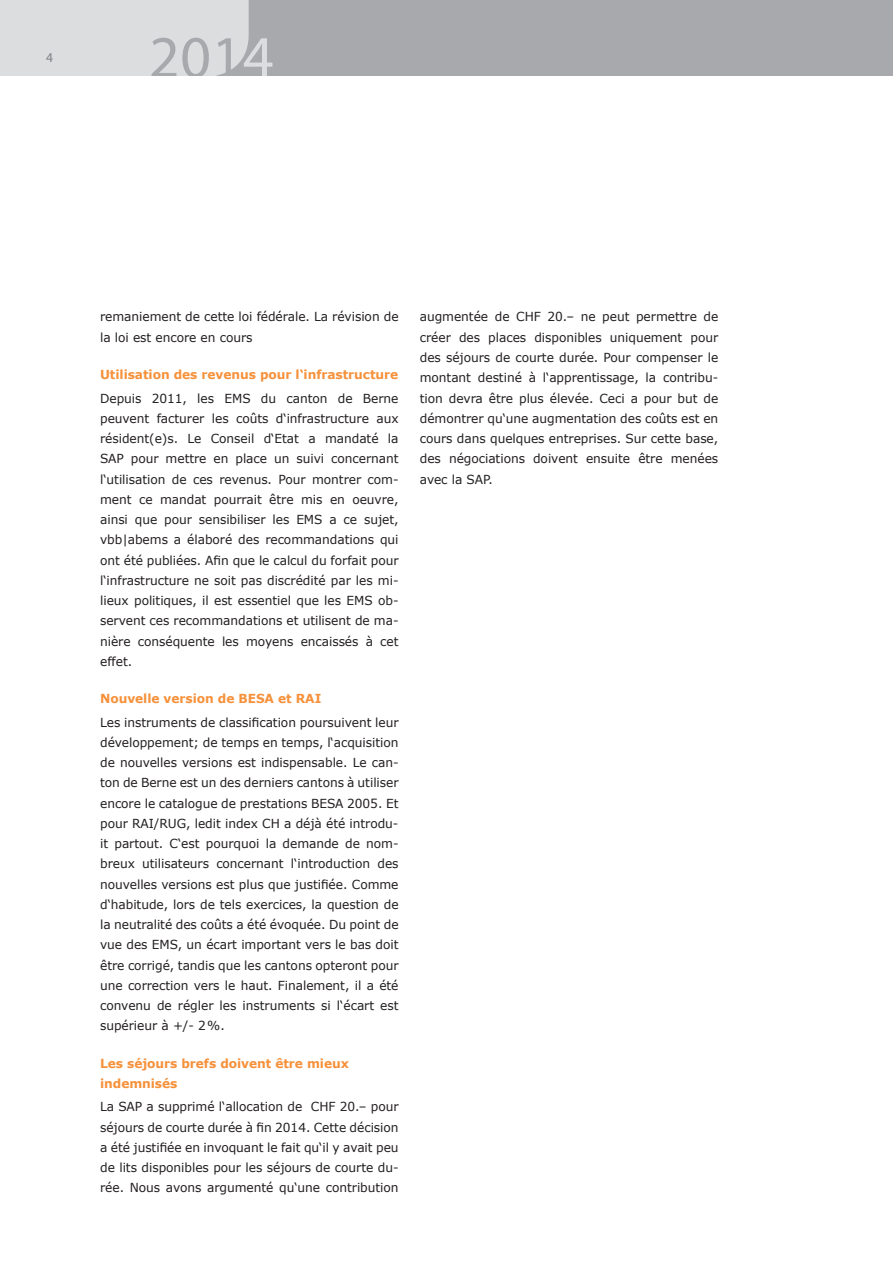
<style>
.page{position:relative;width:893px;height:1263px;background:#fff}
.page>*{position:absolute;margin:0;border:0;box-sizing:border-box;transform-origin:0 0}
.t1{font:60px "Myriad Pro";color:#a8a9ad}
.t2{font:13.5px "Myriad Pro";color:#808285}
.t3{font:12.45px/20.2px "Verdana";letter-spacing:-.005em;color:#231f20;text-align:justify}
.t4{font:700 12.45px/20.2px "Verdana";letter-spacing:-.005em;color:#f6913b}
.s1{color:#dcdddf}
</style>
<div class="page">
<div style="left:249px;top:0;width:644px;height:76px;background:#a8a9ad"></div>
<div style="left:0;top:0;width:249px;height:76px;background:#dcdddf"></div>
<p class="t2" style="left:46px;top:49px;width:8px">4</p>
<h1 class="t1" style="left:149px;top:20px;width:126px">201<span class="s1">4</span></h1>
<p class="t3" style="left:100px;top:307px;width:300px">remaniement de cette loi fédérale. La révision de la loi est encore en cours</p>
<p class="t4" style="left:100px;top:364px;width:300px">Utilisation des revenus pour l‘infrastructure</p>
<p class="t3" style="left:100px;top:388px;width:300px">Depuis 2011, les EMS du canton de Berne peuvent facturer les coûts d‘infrastructure aux résident(e)s. Le Conseil d‘Etat a mandaté la SAP pour mettre en place un suivi concernant l‘utilisation de ces revenus. Pour montrer com&shy;ment ce mandat pourrait être mis en oeuvre, ainsi que pour sensibiliser les EMS a ce sujet, vbb|abems a élaboré des recommandations qui ont été publiées. Afin que le calcul du forfait pour l‘infrastructure ne soit pas discrédité par les mi&shy;lieux politiques, il est essentiel que les EMS ob&shy;servent ces recommandations et utilisent de ma&shy;nière conséquente les moyens encaissés à cet effet.</p>
<p class="t4" style="left:100px;top:688px;width:223px">Nouvelle version de BESA et RAI</p>
<p class="t3" style="left:100px;top:712px;width:300px">Les instruments de classification poursuivent leur développement; de temps en temps, l‘acquisition de nouvelles versions est indispensable. Le can&shy;ton de Berne est un des derniers cantons à utiliser encore le catalogue de prestations BESA 2005. Et pour RAI/RUG, ledit index CH a déjà été introdu&shy;it partout. C‘est pourquoi la demande de nom&shy;breux utilisateurs concernant l‘introduction des nouvelles versions est plus que justifiée. Comme d‘habitude, lors de tels exercices, la question de la neutralité des coûts a été évoquée. Du point de vue des EMS, un écart important vers le bas doit être corrigé, tandis que les cantons opteront pour une correction vers le haut. Finalement, il a été convenu de régler les instruments si l‘écart est supérieur à +/- 2%.</p>
<p class="t4" style="left:100px;top:1053px;width:250px">Les séjours brefs doivent être mieux indemnisés</p>
<p class="t3" style="left:100px;top:1096px;width:300px">La SAP a supprimé l‘allocation de CHF 20.– pour séjours de courte durée à fin 2014. Cette décision a été justifiée en invoquant le fait qu‘il y avait peu de lits disponibles pour les séjours de courte du&shy;rée. Nous avons argumenté qu‘une contribution</p>
<p class="t3" style="left:420px;top:307px;width:300px">augmentée de CHF 20.– ne peut permettre de créer des places disponibles uniquement pour des séjours de courte durée. Pour compenser le montant destiné à l‘apprentissage, la contribu&shy;tion devra être plus élevée. Ceci a pour but de démontrer qu‘une augmentation des coûts est en cours dans quelques entreprises. Sur cette base, des négociations doivent ensuite être menées avec la SAP.</p>
</div>
